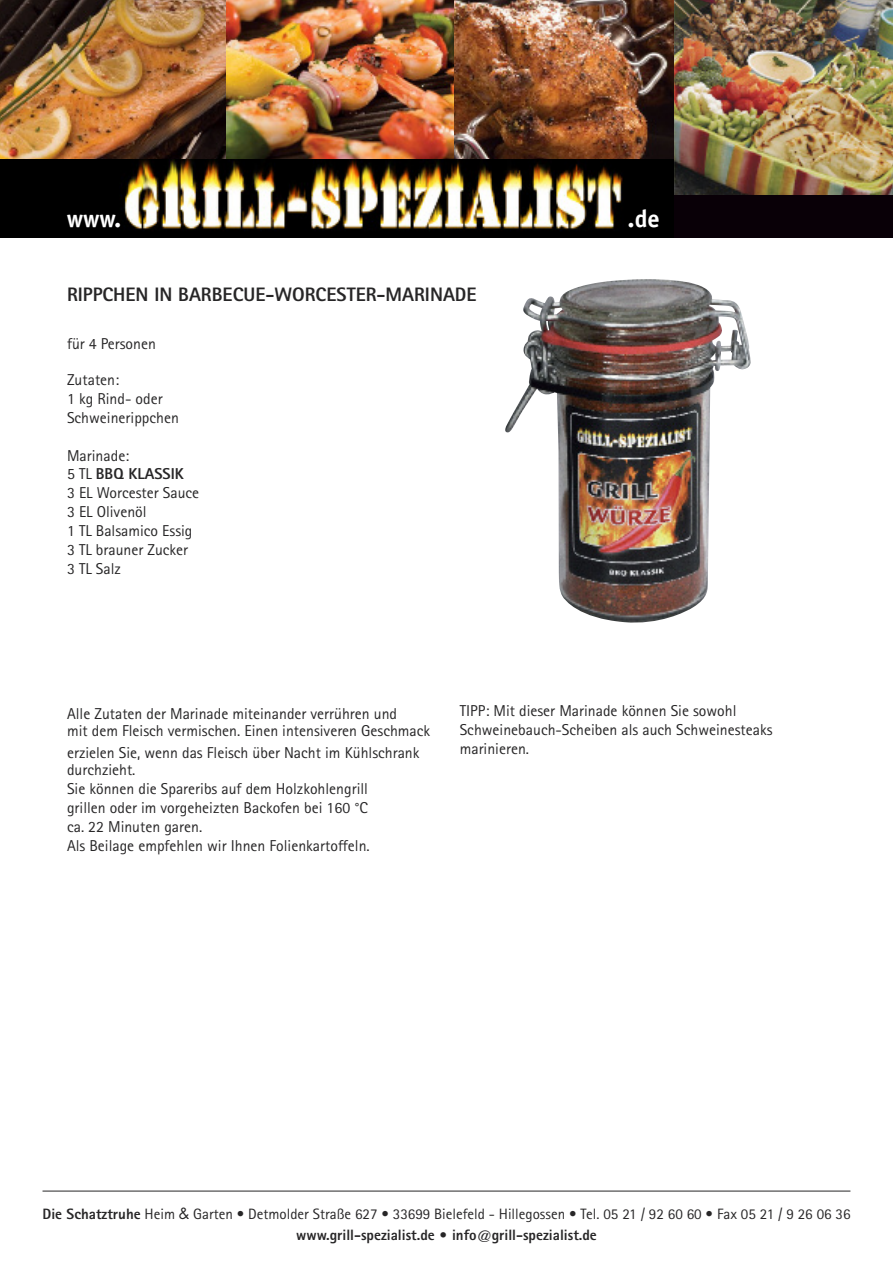
<style>
.page{position:relative;width:893px;height:1263px;background:#fff}
.page>*{position:absolute;margin:0;border:0;box-sizing:border-box;transform-origin:0 0}
.t1{font:700 24.6px "Officina Sans";color:#fff}
.t2{font:700 24.45px "Officina Sans";color:#fff}
.t3{font:800 19.5px "Rotis Sans Serif";color:#272627}
.t4{font:15.75px/18.9px "Rotis Sans Serif";color:#272627}
.t5{font:15px/21px "Rotis Sans Serif";color:#272627;text-align:center}
.s1{font-family:"Koz Min Pr 6 N";font-weight:500}
.s2{font-weight:800}
.s3{font-family:"Futura"}
</style>
<div class="page">
<hr style="left:43px;top:1191px;width:807px;height:1px;background:#272627">
<img style="left:505px;top:279px;width:246px;height:344px">
<img style="left:0;top:0;width:227px;height:159px">
<img style="left:227px;top:0;width:227px;height:159px">
<img style="left:454px;top:0;width:220px;height:159px">
<img style="left:674px;top:0;width:219px;height:196px">
<div style="left:0;top:196px;width:893px;height:42px;background:#090007"></div>
<img style="left:0;top:159px;width:674px;height:71px">
<h2 class="t2" style="left:67px;top:209px;width:56px">www.</h2>
<h1 class="t1" style="left:627px;top:209px;width:34px">.de</h1>
<p class="t3" style="left:67px;top:288px;width:411px">RIPPCHEN IN BARBECUE-WORCESTER-MARINADE</p>
<p class="t4" style="left:67px;top:335px;width:90px">fu<span class="s1">̈</span>r 4 Personen</p>
<p class="t4" style="left:67px;top:372px;width:113px">Zutaten:<br>1 kg Rind- oder<br>Schweinerippchen</p>
<p class="t4" style="left:67px;top:447px;width:134px">Marinade:<br>5 TL <span class="s2">BBQ KLASSIK<br></span>3 EL Worcester Sauce<br>3 EL Olivenöl<br>1 TL Balsamico Essig<br>3 TL brauner Zucker<br>3 TL Salz</p>
<p class="t4" style="left:67px;top:706px;width:365px;line-height:17.4px">Alle Zutaten der Marinade miteinander verru<span class="s1">̈</span>hren und<br>mit dem Fleisch vermischen. Einen intensiveren Geschmack</p>
<p class="t4" style="left:67px;top:745px;width:354px;line-height:17.4px">erzielen Sie, wenn das Fleisch u<span class="s1">̈</span>ber Nacht im Ku<span class="s1">̈</span>hlschrank durchzieht.</p>
<p class="t4" style="left:67px;top:781px;width:304px">Sie können die Spareribs auf dem Holzkohlengrill grillen oder im vorgeheizten Backofen bei 160 °C ca. 22 Minuten garen.<br>Als Beilage empfehlen wir Ihnen Folienkartoffeln.</p>
<p class="t4" style="left:460px;top:702px;width:314px">TIPP: Mit dieser Marinade können Sie sowohl<br>Schweinebauch-Scheiben als auch Schweinesteaks marinieren.</p>
<p class="t5" style="left:42px;top:1205px;width:810px"><span class="s2">Die Schatztruhe</span> Heim <span class="s3">&amp;</span> Garten • Detmolder Straße 627 • 33699 Bielefeld - Hillegossen • Tel. 05 21 / 92 60 60 • Fax 05 21 / 9 26 06 36 <span class="s2">www.grill-spezialist.de • info@grill-spezialist.de</span></p>
</div>
